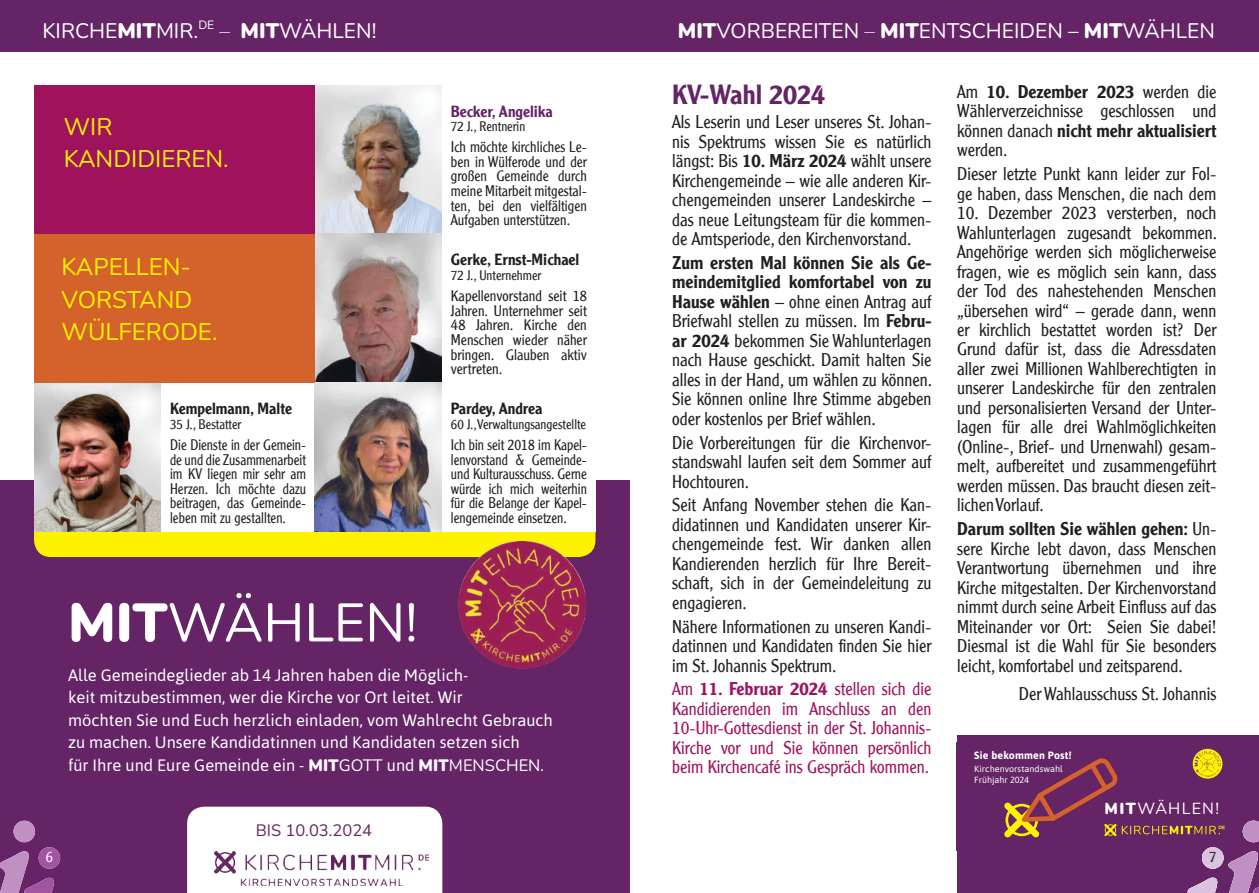
<style>
.page{position:relative;width:1259px;height:893px;background:#fff}
.page>*{position:absolute;margin:0;border:0;box-sizing:border-box;transform-origin:0 0}
.t1{font:54px "Nunito";color:#fff}
.t2{font:500 27px "Clearface Gothic LH";color:#642466}
.t3{font:24px/32.5px "Nunito";color:#fff200}
.t4{font:21px "Nunito";color:#fff}
.t5{font:300 18px/19.5px "Clearface Gothic LH";color:#231f20;text-align:justify}
.t6{font:300 18px/19.5px "Clearface Gothic LH";color:#9f135d;text-align:justify}
.t7{font:16.5px/22.5px "Asap";color:#fff}
.t8{font:16.5px "Nunito";color:#fff}
.t9{font:16.5px "Nunito";color:#642466}
.t10{font:16.05px "Nunito";letter-spacing:.075em;color:#fff}
.t11{font:500 15.75px "Clearface Gothic LH";color:#231f20}
.t12{font:500 15.75px "Clearface Gothic LH";color:#642466}
.t13{font:300 15px/14.7px "Clearface Gothic LH";color:#231f20;text-align:justify;scale:.94 1}
.t14{font:300 15px/14.7px "Clearface Gothic LH";color:#231f20;text-align:justify}
.t15{font:300 15px "Clearface Gothic LH";color:#fff}
.t16{font:300 13.5px "Clearface Gothic LH";color:#231f20}
.t17{font:700 10.65px "Asap";letter-spacing:.01em;color:#fff}
.t18{font:9px/11.9px "Asap";color:#fff}
.s1{font-weight:900}
.s2{font-weight:200}
.s3{font-family:"Nunito";font-weight:900}
.s4{font-family:"Nunito"}
.s5{font-family:"Asap"}
.s6{font-weight:500}
</style>
<div class="page">
<div style="left:957px;top:736px;width:302px;height:157px;background:#642466"></div>
<div style="left:0;top:0;width:1259px;height:51px;background:#642466"></div>
<div style="left:0;top:480px;width:629px;height:413px;background:#642466"></div>
<svg style="left:0;top:821px;width:60px;height:72px"></svg>
<div style="left:34px;top:506px;width:561px;height:51px;background:#fff200;border-radius:17px"></div>
<img style="left:315px;top:85px;width:127px;height:298px">
<img style="left:34px;top:383px;width:128px;height:148px">
<div style="left:162px;top:383px;width:153px;height:148px;background:#fff"></div>
<img style="left:315px;top:383px;width:127px;height:148px">
<div style="left:442px;top:383px;width:153px;height:148px;background:#fff"></div>
<div style="left:34px;top:85px;width:281px;height:149px;background:#9f135d"></div>
<div style="left:34px;top:234px;width:281px;height:149px;background:#d3622b"></div>
<img style="left:459px;top:541px;width:127px;height:127px">
<div style="left:187px;top:807px;width:255px;height:86px;background:#fff"></div>
<img style="left:214px;top:852px;width:214px;height:34px">
<svg style="left:1004px;top:750px;width:255px;height:143px"></svg>
<p class="t4" style="left:43px;top:16px;width:335px">KIRCHE<span class="s1">MIT</span>M IR.<sup>DE</sup> <span class="s2">–</span> <span class="s1">MIT</span>WÄHLEN!</p>
<h3 class="t3" style="left:64px;top:109px;width:166px">WIR<br>KANDIDIEREN.</h3>
<h3 class="t3" style="left:62px;top:250px;width:157px">KAPELLEN-<br>VORSTAND<br>WÜLFERODE.</h3>
<p class="t11" style="left:170px;top:399px;width:123px">Kempelmann, Malte</p>
<p class="t16" style="left:170px;top:416px;width:73px">35 J., Bestatter</p>
<p class="t13" style="left:170px;top:437px;width:146px">Die Dienste in der Gemein&shy;de und die Zusammenarbeit im KV liegen mir sehr am Herzen. Ich möchte dazu beitragen, das Gemeinde&shy;leben mit zu gestallten.</p>
<p class="t12" style="left:451px;top:101px;width:103px">Becker, Angelika</p>
<p class="t16" style="left:451px;top:118px;width:76px">72 J., Rentnerin</p>
<p class="t14" style="left:451px;top:140px;width:138px">Ich möchte kirchliches Le&shy;ben in Wülferode und der großen Gemeinde durch meine Mitarbeit mitgestal&shy;ten, bei den vielfältigen Aufgaben unterstützen.</p>
<p class="t11" style="left:451px;top:250px;width:130px">Gerke, Ernst-Michael</p>
<p class="t16" style="left:451px;top:267px;width:92px">72 J., Unternehmer</p>
<p class="t14" style="left:451px;top:288px;width:138px">Kapellenvorstand seit 18<br>Jahren. Unternehmer seit 48 Jahren. Kirche den Menschen wieder näher bringen. Glauben aktiv vertreten.</p>
<p class="t11" style="left:451px;top:399px;width:93px">Pardey, Andrea</p>
<p class="t16" style="left:451px;top:416px;width:137px">60 J., Verwaltungsangestellte</p>
<p class="t13" style="left:451px;top:437px;width:146px">Ich bin seit 2018 im Kapel&shy;lenvorstand &amp; Gemeinde&shy;und Kulturausschuss. Gerne würde ich mich weiterhin für die Belange der Kapel&shy;lengemeinde einsetzen.</p>
<h1 class="t1" style="left:68px;top:585px;width:351px"><span class="s1">MIT</span>WÄHLEN!</h1>
<p class="t7" style="left:68px;top:664px;width:486px">Alle Gemeindeglieder ab 14 Jahren haben die Möglich-<br>keit mitzubestimmen, wer die Kirche vor Ort leitet. Wir<br>möchten Sie und Euch herzlich einladen, vom Wahlrecht Gebrauch zu machen. Unsere Kandidatinnen und Kandidaten setzen sich<br>für Ihre und Eure Gemeinde ein - <span class="s3">mit</span><span class="s4">GOTT</span></p>
<p class="t8" style="left:387px;top:754px;width:88px"><span class="s5">und</span> <span class="s1">mit</span>MENS</p>
<p class="t8" style="left:495px;top:754px;width:23px">CHEN</p>
<p class="t7" style="left:540px;top:754px;width:5px">.</p>
<p class="t15" style="left:45px;top:848px;width:9px">6</p>
<p class="t9" style="left:256px;top:819px;width:118px">BIS 10.03.2024</p>
<p class="t4" style="left:678px;top:16px;width:539px"><span class="s1">MIT</span>VORBEREITEN <span class="s2">–</span> <span class="s1">MIT</span>ENTSCHEIDEN – <span class="s1">MIT</span>WÄHLEN</p>
<h2 class="t2" style="left:672px;top:78px;width:155px">KV-Wahl 2024</h2>
<p class="t5" style="left:672px;top:112px;width:261px">Als Leserin und Leser unseres St. Johan&shy;nis Spektrums wissen Sie es natürlich längst: Bis <span class="s6">10. März 2024</span> wählt unsere Kirchengemeinde – wie alle anderen Kir&shy;chengemeinden unserer Landeskirche – das neue Leitungsteam für die kommen&shy;de Amtsperiode, den Kirchenvorstand.</p>
<p class="t5" style="left:672px;top:253px;width:262px"><span class="s6">Zum ersten Mal können Sie als Ge&shy;meindemitglied komfortabel von zu Hause wählen</span> – ohne einen Antrag auf Briefwahl stellen zu müssen. Im <span class="s6">Febru&shy;ar 2024</span> bekommen Sie Wahlunterlagen nach Hause geschickt. Damit halten Sie alles in der Hand, um wählen zu können.<br>Sie können online Ihre Stimme abgeben oder kostenlos per Brief wählen.</p>
<p class="t5" style="left:672px;top:432px;width:261px">Die Vorbereitungen für die Kirchenvor&shy;standswahl laufen seit dem Sommer auf Hochtouren.</p>
<p class="t5" style="left:672px;top:495px;width:261px">Seit Anfang November stehen die Kan&shy;didatinnen und Kandidaten unserer Kir&shy;chengemeinde fest. Wir danken allen Kandierenden herzlich für Ihre Bereit&shy;schaft, sich in der Gemeindeleitung zu engagieren.</p>
<p class="t5" style="left:672px;top:616px;width:261px">Nähere Informationen zu unseren Kandi&shy;datinnen und Kandidaten finden Sie hier im St. Johannis Spektrum.</p>
<p class="t6" style="left:672px;top:679px;width:261px">Am <span class="s6">11. Februar 2024</span> stellen sich die Kandidierenden im Anschluss an den 10-Uhr-Gottesdienst in der St. Johannis-Kirche vor und Sie können persönlich beim Kirchencafé ins Gespräch kommen.</p>
<p class="t5" style="left:957px;top:82px;width:261px">Am <span class="s6">10. Dezember 2023</span> werden die Wählerverzeichnisse geschlossen und können danach <span class="s6">nicht mehr aktualisiert </span>werden.</p>
<p class="t5" style="left:957px;top:164px;width:261px">Dieser letzte Punkt kann leider zur Fol&shy;ge haben, dass Menschen, die nach dem</p>
<p class="t5" style="left:957px;top:203px;width:262px">10. Dezember 2023 versterben, noch Wahlunterlagen zugesandt bekommen.<br>Angehörige werden sich möglicherweise fragen, wie es möglich sein kann, dass der Tod des nahestehenden Menschen „übersehen wird“ – gerade dann, wenn er kirchlich bestattet worden ist? Der Grund dafür ist, dass die Adressdaten aller zwei Millionen Wahlberechtigten in unserer Landeskirche für den zentralen und personalisierten Versand der Unter&shy;lagen für alle drei Wahlmöglichkeiten (Online-, Brief- und Urnenwahl) gesam&shy;melt, aufbereitet und zusammengeführt werden müssen. Das braucht diesen zeit&shy;lichen Vorlauf.</p>
<p class="t5" style="left:957px;top:519px;width:261px"><span class="s6">Darum sollten Sie wählen gehen:</span> Un&shy;sere Kirche lebt davon, dass Menschen Verantwortung übernehmen und ihre Kirche mitgestalten. Der Kirchenvorstand nimmt durch seine Arbeit Einfluss auf das Miteinander vor Ort: Seien Sie dabei!<br>Diesmal ist die Wahl für Sie besonders leicht, komfortabel und zeitsparend.</p>
<p class="t5" style="left:1018px;top:684px;width:199px">Der Wahlausschuss St. Johannis</p>
<p class="t17" style="left:974px;top:747px;width:99px">Sie bekommen Post!</p>
<p class="t18" style="left:974px;top:762px;width:90px">Kirchenvorstandswahl<br>Frühjahr 2024</p>
<p class="t10" style="left:1104px;top:797px;width:116px"><span class="s1">MIT</span>WÄHLEN!</p>
<p class="t14" style="left:1209px;top:849px;width:9px">7</p>
</div>
